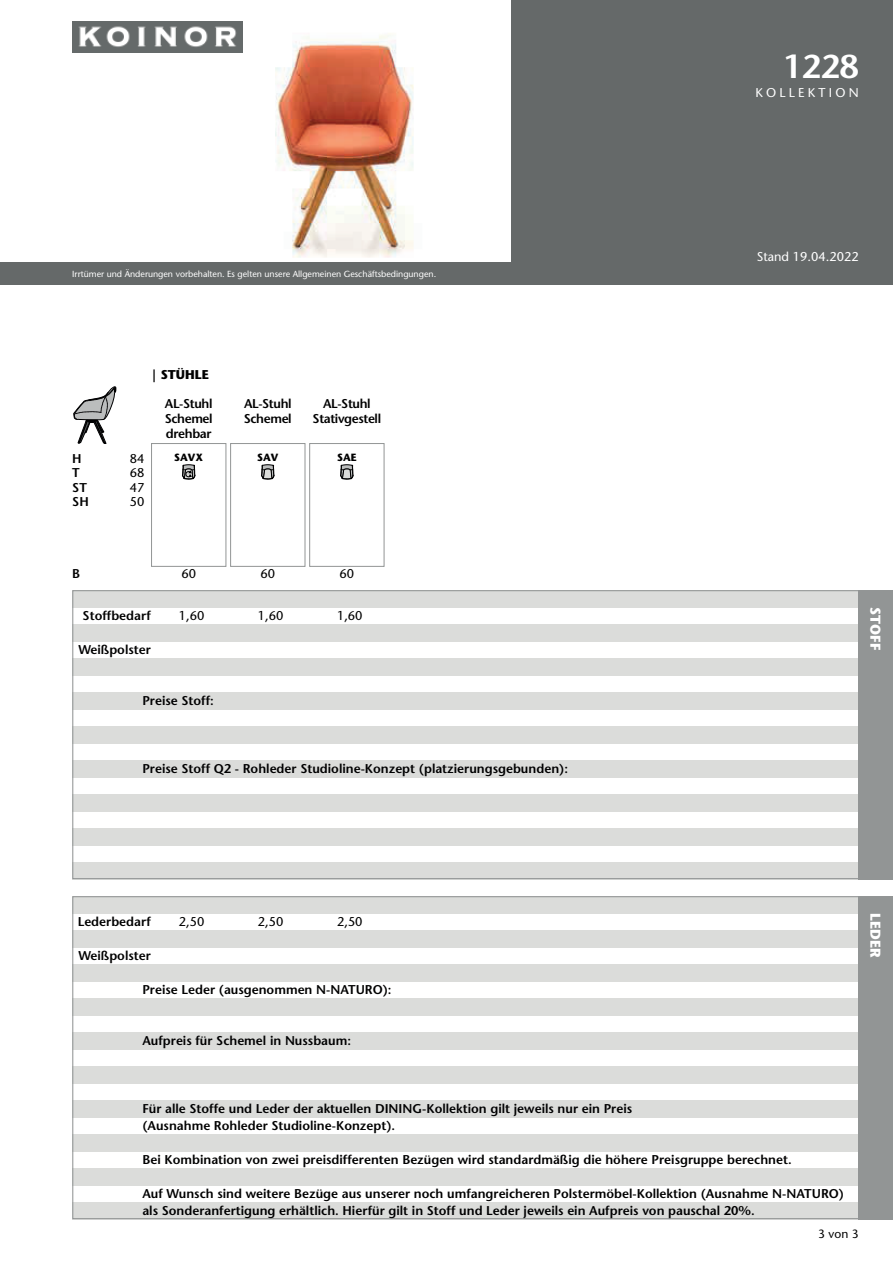
<style>
.page{position:relative;width:893px;height:1263px;background:#fff}
.page>*{position:absolute;margin:0;border:0;box-sizing:border-box;transform-origin:0 0}
.t1{font:600 33px "Stone Sans";color:#fff}
.t2{font:700 14.25px "Stone Sans";color:#fff}
.t3{font:600 12.75px/17px "Stone Sans";color:#000001}
.t4{font:12.75px "Stone Sans";color:#000001}
.t5{font:600 12.75px/14.7px "Stone Sans";letter-spacing:-.03em;color:#000001}
.t6{font:12.75px "Stone Sans";color:#fff}
.t7{font:12.75px "Stone Sans";letter-spacing:.25em;color:#fff}
.t8{font:700 12.75px "Stone Sans";color:#000001}
.t9{font:12px "Stone Sans";color:#000001}
.t10{font:700 10.5px "Stone Sans";color:#000001}
.t11{font:8.85px "Stone Sans";color:#fff}
</style>
<div class="page">
<div style="left:0;top:0;width:893px;height:285px;background:#656969"></div>
<svg style="left:72px;top:590px;width:821px;height:630px"></svg>
<div style="left:859px;top:590px;width:34px;height:289px;background:#929595"></div>
<div style="left:859px;top:896px;width:34px;height:323px;background:#929595"></div>
<img style="left:0;top:0;width:510px;height:262px">
<img style="left:72px;top:21px;width:170px;height:31px">
<svg style="left:73px;top:386px;width:43px;height:58px"></svg>
<div style="left:151px;top:443px;width:75px;height:124px;border:1px solid #929595"></div>
<svg style="left:182px;top:464px;width:14px;height:16px"></svg>
<div style="left:230px;top:443px;width:75px;height:124px;border:1px solid #929595"></div>
<svg style="left:261px;top:464px;width:14px;height:16px"></svg>
<div style="left:309px;top:443px;width:75px;height:124px;border:1px solid #929595"></div>
<svg style="left:340px;top:464px;width:14px;height:16px"></svg>
<h1 class="t1" style="left:783px;top:54px;width:77px">1228</h1>
<p class="t7" style="left:755px;top:88px;width:105px">KOLLEKTION</p>
<p class="t11" style="left:72px;top:270px;width:365px">Irrtümer und Änderungen vorbehalten. Es gelten unsere Allgemeinen Geschäftsbedingungen.</p>
<p class="t8" style="left:151px;top:370px;width:59px">| STÜHLE</p>
<p class="t3" style="left:72px;top:451px;width:11px">H</p>
<p class="t4" style="left:130px;top:454px;width:16px">84</p>
<p class="t3" style="left:72px;top:466px;width:9px">T</p>
<p class="t4" style="left:130px;top:468px;width:16px">68</p>
<p class="t3" style="left:72px;top:480px;width:16px">ST</p>
<p class="t4" style="left:130px;top:482px;width:16px">47</p>
<p class="t3" style="left:72px;top:494px;width:18px">SH</p>
<p class="t4" style="left:130px;top:497px;width:16px">50</p>
<p class="t3" style="left:165px;top:398px;width:49px;line-height:14.7px;text-align:justify">AL-Stuhl Schemel drehbar</p>
<p class="t5" style="left:244px;top:398px;width:49px">AL-Stuhl<br>Schemel</p>
<p class="t5" style="left:313px;top:398px;width:70px;text-align:center">AL-Stuhl<br>Stativgestell</p>
<p class="t10" style="left:174px;top:453px;width:30px">SAVX</p>
<p class="t10" style="left:257px;top:453px;width:23px">SAV</p>
<p class="t10" style="left:337px;top:453px;width:21px">SAE</p>
<p class="t3" style="left:72px;top:566px;width:9px">B</p>
<p class="t4" style="left:181px;top:569px;width:16px">60</p>
<p class="t4" style="left:260px;top:569px;width:16px">60</p>
<p class="t4" style="left:340px;top:569px;width:16px">60</p>
<p class="t3" style="left:83px;top:609px;width:70px">Stoffbedarf</p>
<p class="t3" style="left:78px;top:643px;width:74px">Weißpolster</p>
<p class="t3" style="left:142px;top:694px;width:73px">Preise Stoff:</p>
<p class="t4" style="left:179px;top:611px;width:27px">1,60</p>
<p class="t4" style="left:258px;top:611px;width:27px">1,60</p>
<p class="t4" style="left:337px;top:611px;width:27px">1,60</p>
<p class="t3" style="left:142px;top:762px;width:427px">Preise Stoff Q2 - Rohleder Studioline-Konzept (platzierungsgebunden):</p>
<p class="t6" style="left:757px;top:252px;width:103px">Stand 19.04.2022</p>
<p class="t2" style="left:881px;top:607px;width:44px;rotate:90deg">STOFF</p>
<p class="t3" style="left:78px;top:915px;width:75px">Lederbedarf</p>
<p class="t3" style="left:78px;top:949px;width:74px">Weißpolster</p>
<p class="t3" style="left:142px;top:983px;width:251px">Preise Leder (ausgenommen N-NATURO):</p>
<p class="t3" style="left:142px;top:1034px;width:210px">Aufpreis für Schemel in Nussbaum:</p>
<p class="t4" style="left:179px;top:917px;width:27px">2,50</p>
<p class="t4" style="left:258px;top:917px;width:27px">2,50</p>
<p class="t4" style="left:337px;top:917px;width:27px">2,50</p>
<p class="t2" style="left:881px;top:913px;width:46px;rotate:90deg">LEDER</p>
<p class="t3" style="left:142px;top:1102px;width:491px">Für alle Stoffe und Leder der aktuellen DINING-Kollektion gilt jeweils nur ein Preis (Ausnahme Rohleder Studioline-Konzept).</p>
<p class="t3" style="left:142px;top:1153px;width:651px">Bei Kombination von zwei preisdifferenten Bezügen wird standardmäßig die höhere Preisgruppe berechnet.</p>
<p class="t3" style="left:142px;top:1187px;width:703px">Auf Wunsch sind weitere Bezüge aus unserer noch umfangreicheren Polstermöbel-Kollektion (Ausnahme N-NATURO) als Sonderanfertigung erhältlich. Hierfür gilt in Stoff und Leder jeweils ein Aufpreis von pauschal 20%.</p>
<p class="t9" style="left:818px;top:1229px;width:42px">3 von 3</p>
</div>
